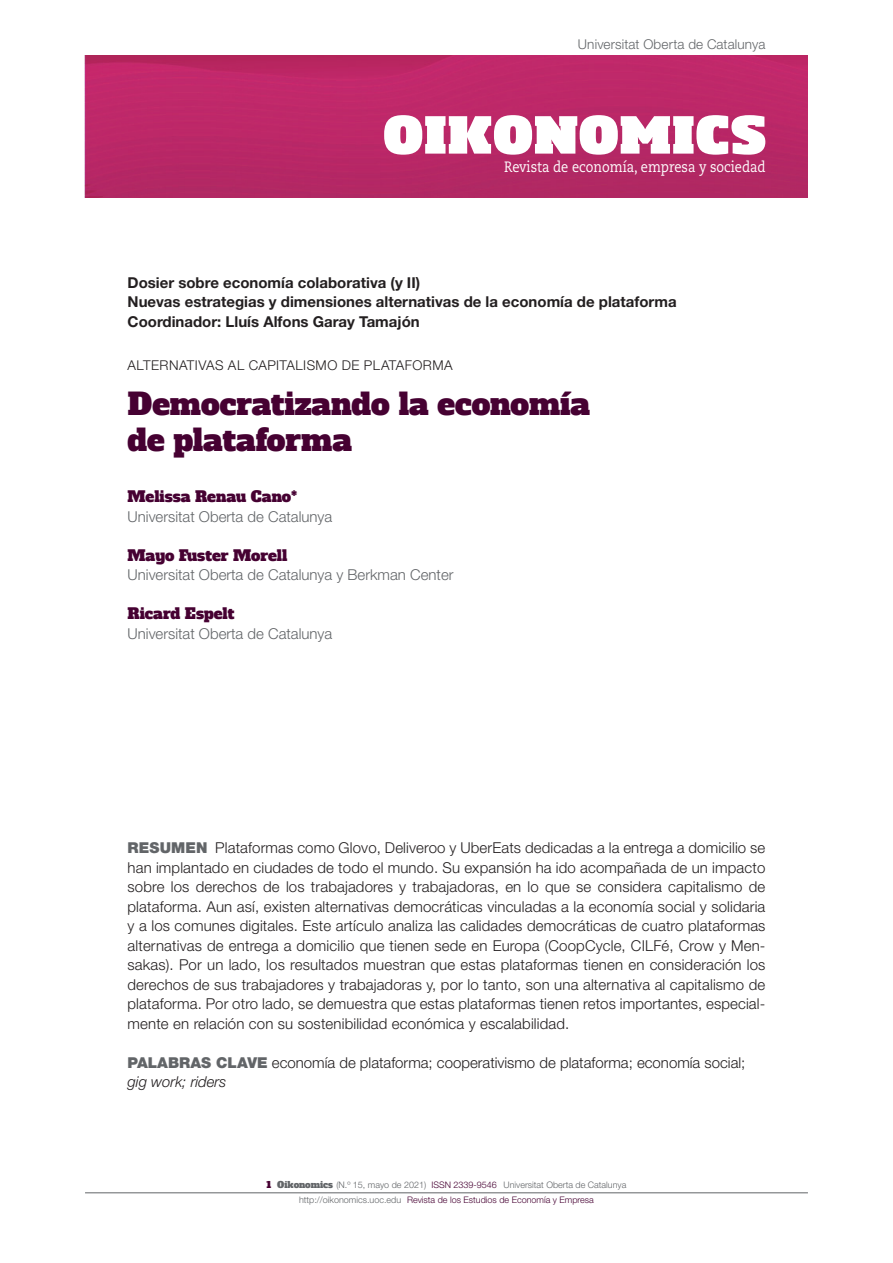
<style>
.page{position:relative;width:893px;height:1263px;background:#fff}
.page>*{position:absolute;margin:0;border:0;box-sizing:border-box;transform-origin:0 0}
.t1{font:30px/36px "Alfa Slab One";color:#460132}
.t2{font:300 15px/19.5px "Helvetica Neue LT Std";color:#231f20;text-align:justify}
.t3{font:700 15px/19.5px "Helvetica Neue LT Std";color:#231f20}
.t4{font:300 15px "Helvetica Neue LT Std";color:#626568}
.t5{font:15px "Alfa Slab One";color:#460132}
.t6{font:15px "Caecilia LT Std";color:#fff;scale:.86 1}
.t7{font:300 13.5px "Helvetica Neue LT Std";letter-spacing:.035em;color:#231f20}
.t8{font:300 13.5px "Helvetica Neue LT Std";letter-spacing:.01em;color:#626568}
.t9{font:300 9px/14.7px "Helvetica Neue LT Std";color:#626568;text-align:center}
.s1{font-weight:900;color:#626568}
.s2{font-style:italic}
.s3{font-family:"Alfa Slab One";font-weight:400;color:#460132}
.s4{font-family:"Alfa Slab One";font-weight:400}
.s5{color:#460132}
</style>
<div class="page">
<hr style="left:85px;top:1192px;width:723px;height:1px;background:#626568">
<img style="left:85px;top:56px;width:723px;height:142px">
<svg style="left:384px;top:115px;width:381px;height:40px"></svg>
<p class="t8" style="left:578px;top:36px;width:189px">Universitat Oberta de Catalunya</p>
<p class="t6" style="left:504px;top:158px;width:306px">Revista de economía, empresa y sociedad</p>
<p class="t3" style="left:128px;top:272px;width:551px">Dosier sobre economía colaborativa (y II)<br>Nuevas estrategias y dimensiones alternativas de la economía de plataforma<br>Coordinador: Lluís Alfons Garay Tamajón</p>
<p class="t7" style="left:128px;top:357px;width:327px">ALTERNATIVAS AL CAPITALISMO DE PLATAFORMA</p>
<h1 class="t1" style="left:128px;top:386px;width:464px">Democratizando la economía de plataforma</h1>
<p class="t5" style="left:128px;top:487px;width:171px">Melissa Renau Cano*</p>
<p class="t4" style="left:128px;top:507px;width:206px">Universitat Oberta de Catalunya</p>
<p class="t5" style="left:128px;top:545px;width:161px">Mayo Fuster Morell</p>
<p class="t4" style="left:128px;top:566px;width:327px">Universitat Oberta de Catalunya y Berkman Center</p>
<p class="t5" style="left:128px;top:604px;width:108px">Ricard Espelt</p>
<p class="t4" style="left:128px;top:624px;width:206px">Universitat Oberta de Catalunya</p>
<p class="t2" style="left:128px;top:838px;width:639px"><span class="s1">RESUMEN</span> Plataformas como Glovo, Deliveroo y UberEats dedicadas a la entrega a domicilio se han implantado en ciudades de todo el mundo. Su expansión ha ido acompañada de un impacto sobre los derechos de los trabajadores y trabajadoras, en lo que se considera capitalismo de plataforma. Aun así, existen alternativas democráticas vinculadas a la economía social y solidaria y a los comunes digitales. Este artículo analiza las calidades democráticas de cuatro plataformas alternativas de entrega a domicilio que tienen sede en Europa (CoopCycle, CILFé, Crow y Men&shy;sakas). Por un lado, los resultados muestran que estas plataformas tienen en consideración los derechos de sus trabajadores y trabajadoras y, por lo tanto, son una alternativa al capitalismo de plataforma. Por otro lado, se demuestra que estas plataformas tienen retos importantes, especial&shy;mente en relación con su sostenibilidad económica y escalabilidad.</p>
<p class="t2" style="left:128px;top:1052px;width:619px"><span class="s1">PALABRAS CLAVE</span> economía de plataforma; cooperativismo de plataforma; economía social; <span class="s2">gig work; riders</span></p>
<p class="t9" style="left:267px;top:1177px;width:361px"><span class="s3">1</span> <span class="s4">Oikonomics</span> (N.º 15, mayo de 2021) <span class="s5">ISSN 2339-9546</span> Universitat Oberta de Catalunya http://oikonomics.uoc.edu <span class="s5">Revista de los Estudios de Economía y Empresa</span></p>
</div>
